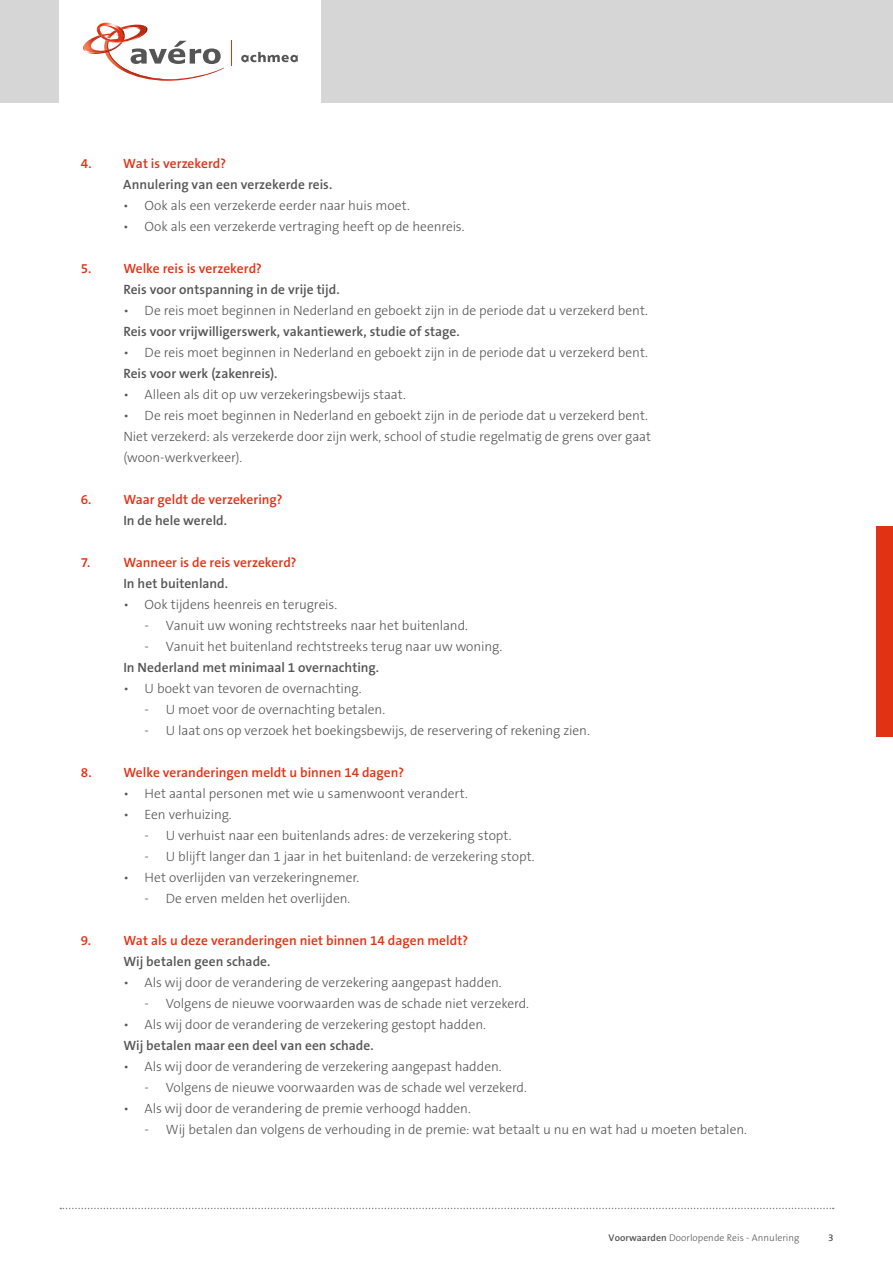
<style>
.page{position:relative;width:893px;height:1263px;background:#fff}
.page>*{position:absolute;margin:0;border:0;box-sizing:border-box;transform-origin:0 0}
.t1{font:300 13.5px/21px "The Sans B3";letter-spacing:-.005em;color:#555}
.t2{font:600 13.5px "The Sans B6";color:#555}
.t3{font:600 13.5px "The Sans B6";color:#e13214}
.t4{font:300 9.75px "The Sans B3";letter-spacing:.005em;color:#555}
.s1{font-family:"The Sans B6";font-weight:600}
</style>
<div class="page">
<div style="left:0;top:0;width:893px;height:103px;background:#d6d6d6"></div>
<div style="left:60px;top:0;width:261px;height:103px;background:#fff"></div>
<svg style="left:241px;top:52px;width:57px;height:10px"></svg>
<svg style="left:83px;top:22px;width:141px;height:59px"></svg>
<svg style="left:231px;top:41px;width:1px;height:25px"></svg>
<svg style="left:60px;top:1208px;width:774px;height:1px"></svg>
<div style="left:876px;top:526px;width:17px;height:211px;background:#e13214"></div>
<p class="t3" style="left:81px;top:156px;width:147px">4. Wat is verzekerd?</p>
<p class="t2" style="left:123px;top:177px;width:210px">Annulering van een verzekerde reis.</p>
<p class="t1" style="left:123px;top:196px;width:288px">• Ook als een verzekerde eerder naar huis moet.</p>
<p class="t1" style="left:123px;top:217px;width:343px">• Ook als een verzekerde vertraging heeft op de heenreis.</p>
<p class="t3" style="left:81px;top:261px;width:183px">5. Welke reis is verzekerd?</p>
<p class="t2" style="left:123px;top:282px;width:218px">Reis voor ontspanning in de vrije tijd.</p>
<p class="t1" style="left:123px;top:301px;width:526px">• De reis moet beginnen in Nederland en geboekt zijn in de periode dat u verzekerd bent.</p>
<p class="t2" style="left:123px;top:324px;width:338px">Reis voor vrijwilligerswerk, vakantiewerk, studie of stage.</p>
<p class="t1" style="left:123px;top:343px;width:526px">• De reis moet beginnen in Nederland en geboekt zijn in de periode dat u verzekerd bent.</p>
<p class="t2" style="left:123px;top:366px;width:156px">Reis voor werk (zakenreis).</p>
<p class="t1" style="left:123px;top:385px;width:284px">• Alleen als dit op uw verzekeringsbewijs staat.</p>
<p class="t1" style="left:123px;top:406px;width:529px">• De reis moet beginnen in Nederland en geboekt zijn in de periode dat u verzekerd bent.<br>Niet verzekerd: als verzekerde door zijn werk, school of studie regelmatig de grens over gaat (woon-werkverkeer).</p>
<p class="t3" style="left:81px;top:492px;width:203px">6. Waar geldt de verzekering?</p>
<p class="t2" style="left:123px;top:513px;width:105px">In de hele wereld.</p>
<p class="t3" style="left:81px;top:555px;width:11px">7.</p>
<p class="t3" style="left:123px;top:555px;width:175px">Wanneer is de reis verzekerd?</p>
<p class="t2" style="left:123px;top:576px;width:106px">In het buitenland.</p>
<p class="t1" style="left:123px;top:595px;width:215px">• Ook tijdens heenreis en terugreis.</p>
<p class="t1" style="left:145px;top:616px;width:325px">- Vanuit uw woning rechtstreeks naar het buitenland.</p>
<p class="t1" style="left:145px;top:637px;width:359px">- Vanuit het buitenland rechtstreeks terug naar uw woning.</p>
<p class="t2" style="left:123px;top:660px;width:257px">In Nederland met minimaal 1 overnachting.</p>
<p class="t1" style="left:123px;top:679px;width:240px">• U boekt van tevoren de overnachting.</p>
<p class="t1" style="left:145px;top:700px;width:242px">- U moet voor de overnachting betalen.</p>
<p class="t1" style="left:145px;top:721px;width:447px">- U laat ons op verzoek het boekingsbewijs, de reservering of rekening zien.</p>
<p class="t3" style="left:81px;top:766px;width:325px">8. Welke veranderingen meldt u binnen 14 dagen?</p>
<p class="t1" style="left:123px;top:784px;width:346px">• Het aantal personen met wie u samenwoont verandert.</p>
<p class="t1" style="left:123px;top:805px;width:110px">• Een verhuizing.</p>
<p class="t1" style="left:145px;top:826px;width:368px">- U verhuist naar een buitenlands adres: de verzekering stopt.</p>
<p class="t1" style="left:145px;top:847px;width:392px">- U blijft langer dan 1 jaar in het buitenland: de verzekering stopt.</p>
<p class="t1" style="left:123px;top:868px;width:237px">• Het overlijden van verzekeringnemer.</p>
<p class="t1" style="left:145px;top:889px;width:207px">- De erven melden het overlijden.</p>
<p class="t3" style="left:81px;top:934px;width:389px">9. Wat als u deze veranderingen niet binnen 14 dagen meldt?</p>
<p class="t2" style="left:123px;top:955px;width:149px">Wij betalen geen schade.</p>
<p class="t1" style="left:123px;top:973px;width:380px">• Als wij door de verandering de verzekering aangepast hadden.</p>
<p class="t1" style="left:145px;top:994px;width:386px">- Volgens de nieuwe voorwaarden was de schade niet verzekerd.</p>
<p class="t1" style="left:123px;top:1015px;width:364px">• Als wij door de verandering de verzekering gestopt hadden.</p>
<p class="t2" style="left:123px;top:1039px;width:252px">Wij betalen maar een deel van een schade.</p>
<p class="t1" style="left:123px;top:1057px;width:380px">• Als wij door de verandering de verzekering aangepast hadden.</p>
<p class="t1" style="left:145px;top:1078px;width:384px">- Volgens de nieuwe voorwaarden was de schade wel verzekerd.</p>
<p class="t1" style="left:123px;top:1099px;width:349px">• Als wij door de verandering de premie verhoogd hadden.</p>
<p class="t1" style="left:145px;top:1120px;width:604px">- Wij betalen dan volgens de verhouding in de premie: wat betaalt u nu en wat had u moeten betalen.</p>
<p class="t4" style="left:609px;top:1233px;width:192px"><span class="s1">Voorwaarden</span> Doorlopende Reis - Annulering</p>
<p class="t4" style="left:828px;top:1233px;width:7px">3</p>
</div>
